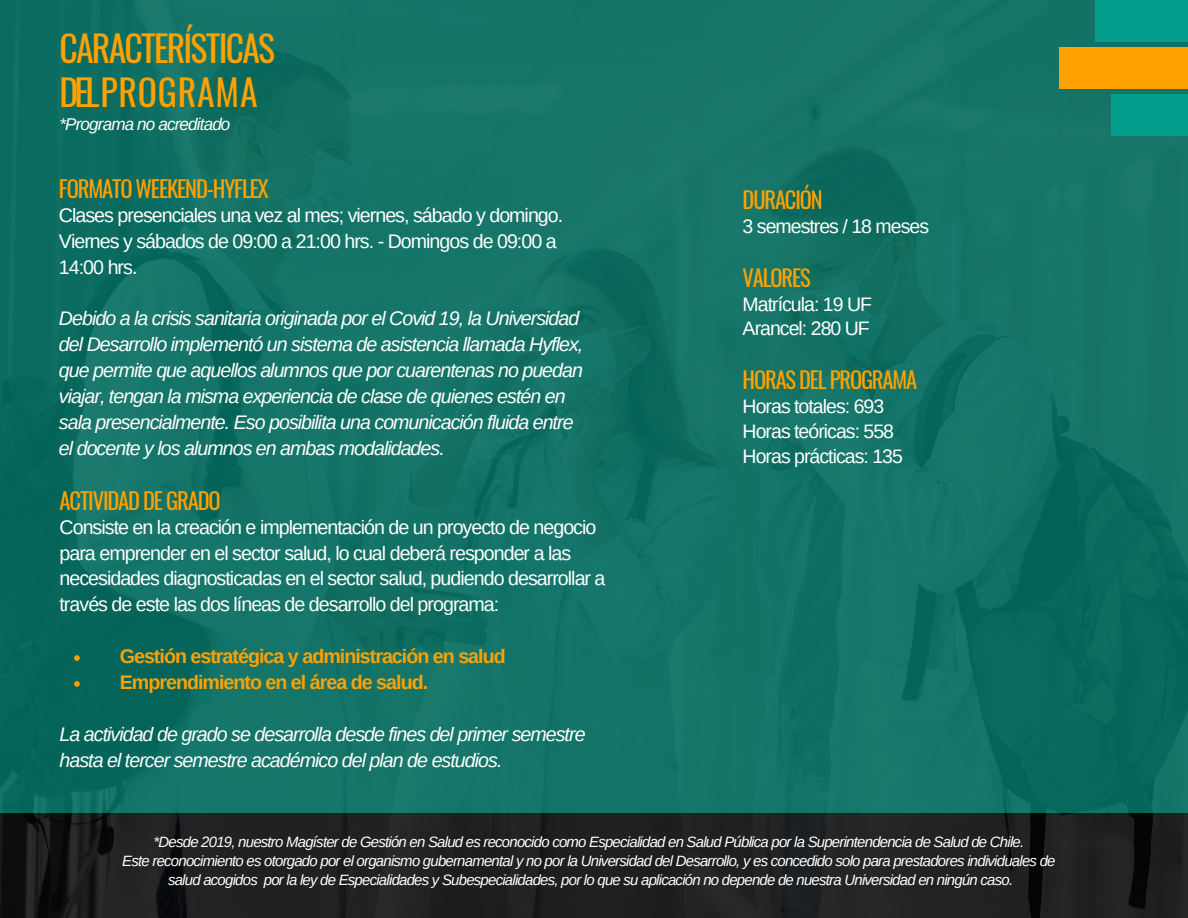
<style>
.page{position:relative;width:1188px;height:918px;background:#fff}
.page>*{position:absolute;margin:0;border:0;box-sizing:border-box;transform-origin:0 0}
.t1{font:35.7px "Oswald";letter-spacing:-.05em;color:#ffa100}
.t2{font:35.7px "Oswald";letter-spacing:.025em;color:#ffa100}
.t3{font:22.65px "Oswald";letter-spacing:-.05em;color:#ffa100}
.t4{font:22.5px "Oswald";letter-spacing:-.05em;color:#ffa100}
.t5{font:italic 19.65px/25.8px "Arimo";letter-spacing:-.05em;color:#fff}
.t6{font:19.65px/25.8px "Arimo";letter-spacing:-.05em;color:#fff}
.t7{font:700 19.65px "Arimo";letter-spacing:-.05em;color:#ffa100}
.t8{font:19.5px "Arimo";letter-spacing:-.05em;color:#fff}
.t9{font:italic 17.1px "Arimo";letter-spacing:-.05em;color:#fff}
.t10{font:italic 14.85px "Arimo";letter-spacing:-.05em;color:#fff}
</style>
<div class="page">
<div style="left:0;top:0;width:1188px;height:918px;background:linear-gradient(to right,#107064,#137367)"></div>
<svg style="left:0;top:813px;width:1188px;height:105px;fill:#212120"></svg>
<div style="left:1095px;top:0;width:93px;height:42px;background:#039e8b"></div>
<div style="left:1059px;top:47px;width:129px;height:42px;background:#ffa100"></div>
<div style="left:1111px;top:95px;width:77px;height:41px;background:#039e8b"></div>
<svg style="left:74px;top:655px;width:6px;height:6px"></svg>
<svg style="left:74px;top:681px;width:6px;height:6px"></svg>
<p class="t1" style="left:60px;top:21px;width:217px">CARACTERÍSTICAS</p>
<p class="t2" style="left:60px;top:65px;width:200px">DELPROGRAMA</p>
<p class="t9" style="left:60px;top:114px;width:172px">*Programa no acreditado</p>
<p class="t3" style="left:59px;top:171px;width:211px">FORMATO WEEKEND-HYFLEX</p>
<p class="t6" style="left:59px;top:202px;width:506px">Clases presenciales una vez al mes; viernes, sábado y domingo.<br>Viernes y sábados de 09:00 a 21:00 hrs. - Domingos de 09:00 a<br>14:00 hrs.</p>
<p class="t5" style="left:59px;top:306px;width:526px">Debido a la crisis sanitaria originada por el Covid 19, la Universidad del Desarrollo implementó un sistema de asistencia llamada Hyflex, que permite que aquellos alumnos que por cuarentenas no puedan viajar, tengan la misma experiencia de clase de quienes estén en sala presencialmente. Eso posibilita una comunicación fluida entre el docente y los alumnos en ambas modalidades.</p>
<p class="t3" style="left:60px;top:483px;width:163px">ACTIVIDAD DE GRADO</p>
<p class="t6" style="left:60px;top:514px;width:548px">Consiste en la creación e implementación de un proyecto de negocio para emprender en el sector salud, lo cual deberá responder a las necesidades diagnosticadas en el sector salud, pudiendo desarrollar a través de este las dos líneas de desarrollo del programa:</p>
<p class="t7" style="left:120px;top:645px;width:387px">Gestión estratégica y administración en salud</p>
<p class="t7" style="left:120px;top:671px;width:310px">Emprendimiento en el área de salud.</p>
<p class="t5" style="left:60px;top:721px;width:528px">La actividad de grado se desarrolla desde fines del primer semestre hasta el tercer semestre académico del plan de estudios.</p>
<p class="t4" style="left:743px;top:183px;width:82px">DURACIÓN</p>
<p class="t8" style="left:743px;top:215px;width:188px">3 semestres / 18 meses</p>
<p class="t4" style="left:743px;top:260px;width:70px">VALORES</p>
<p class="t8" style="left:743px;top:293px;width:131px">Matrícula: 19 UF</p>
<p class="t8" style="left:743px;top:318px;width:129px">Arancel: 280 UF</p>
<p class="t4" style="left:743px;top:363px;width:176px">HORAS DEL PROGRAMA</p>
<p class="t8" style="left:743px;top:395px;width:143px">Horas totales: 693</p>
<p class="t8" style="left:743px;top:420px;width:153px">Horas teóricas: 558</p>
<p class="t8" style="left:743px;top:445px;width:162px">Horas prácticas: 135</p>
<p class="t10" style="left:153px;top:833px;width:872px">*Desde 2019, nuestro Magíster de Gestión en Salud es reconocido como Especialidad en Salud Pública por la Superintendencia de Salud de Chile.</p>
<p class="t10" style="left:122px;top:852px;width:935px">Este reconocimiento es otorgado por el organismo gubernamental y no por la Universidad del Desarrollo, y es concedido solo para prestadores individuales de</p>
<p class="t10" style="left:168px;top:871px;width:847px">salud acogidos por la ley de Especialidades y Subespecialidades, por lo que su aplicación no depende de nuestra Universidad en ningún caso.</p>
</div>
